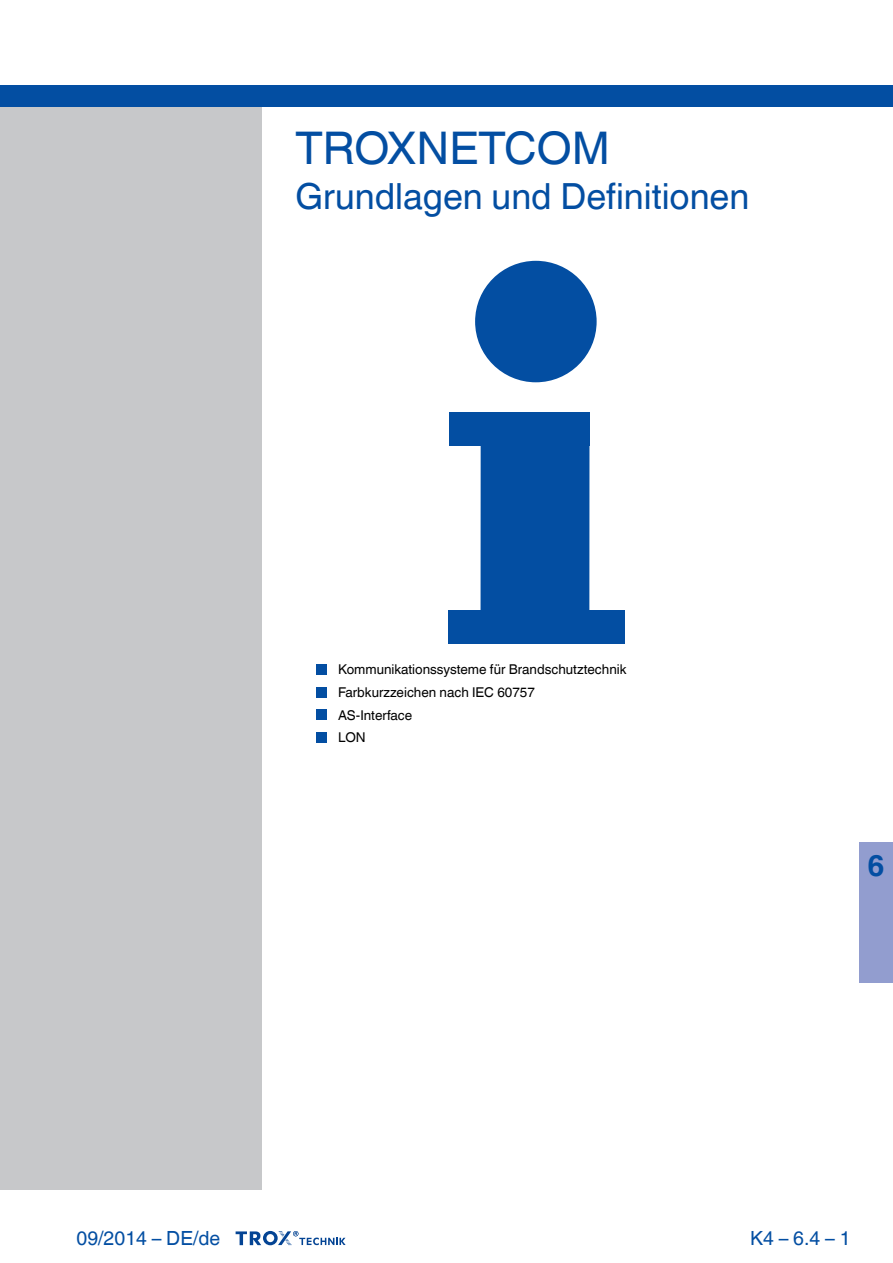
<style>
.page{position:relative;width:893px;height:1263px;background:#fff}
.page>*{position:absolute;margin:0;border:0;box-sizing:border-box;transform-origin:0 0}
.t1{font:45px "TROX Helvetica";color:#034ea2}
.t2{font:36px "TROX Helvetica";color:#034ea2}
.t3{font:700 30px "TROX Helvetica";color:#034ea2}
.t4{font:19.5px "TROX Helvetica";color:#034ea2}
.t5{font:13.5px/22.5px "TROX Helvetica";color:#000}
</style>
<div class="page">
<div style="left:0;top:106px;width:261px;height:1084px;background:#c7c8ca"></div>
<div style="left:480px;top:446px;width:109px;height:164px;background:#034ea2"></div>
<div style="left:448px;top:412px;width:141px;height:34px;background:#034ea2"></div>
<div style="left:475px;top:261px;width:122px;height:121px;background:#034ea2;border-radius:50%"></div>
<div style="left:448px;top:610px;width:177px;height:33px;background:#034ea2"></div>
<div style="left:859px;top:842px;width:34px;height:140px;background:#929dcf"></div>
<div style="left:0;top:85px;width:893px;height:21px;background:#034ea2"></div>
<div style="left:317px;top:665px;width:10px;height:10px;background:#034ea2"></div>
<div style="left:317px;top:687px;width:10px;height:11px;background:#034ea2"></div>
<div style="left:317px;top:710px;width:10px;height:10px;background:#034ea2"></div>
<div style="left:317px;top:732px;width:10px;height:11px;background:#034ea2"></div>
<svg style="left:236px;top:1231px;width:110px;height:15px"></svg>
<h1 class="t1" style="left:296px;top:111px;width:316px">TROXNETCOM</h1>
<h2 class="t2" style="left:296px;top:167px;width:455px">Grundlagen und Definitionen</h2>
<p class="t5" style="left:338px;top:657px;width:290px">Kommunikationssysteme für Brandschutztechnik<br>Farbkurzzeichen nach IEC 60757<br>AS-Interface<br>LON</p>
<h3 class="t3" style="left:867px;top:841px;width:19px">6</h3>
<h3 class="t4" style="left:77px;top:1222px;width:145px">09/2014 – DE/de</h3>
<h3 class="t4" style="left:750px;top:1222px;width:102px">K 4 – 6.4 – 1</h3>
</div>
